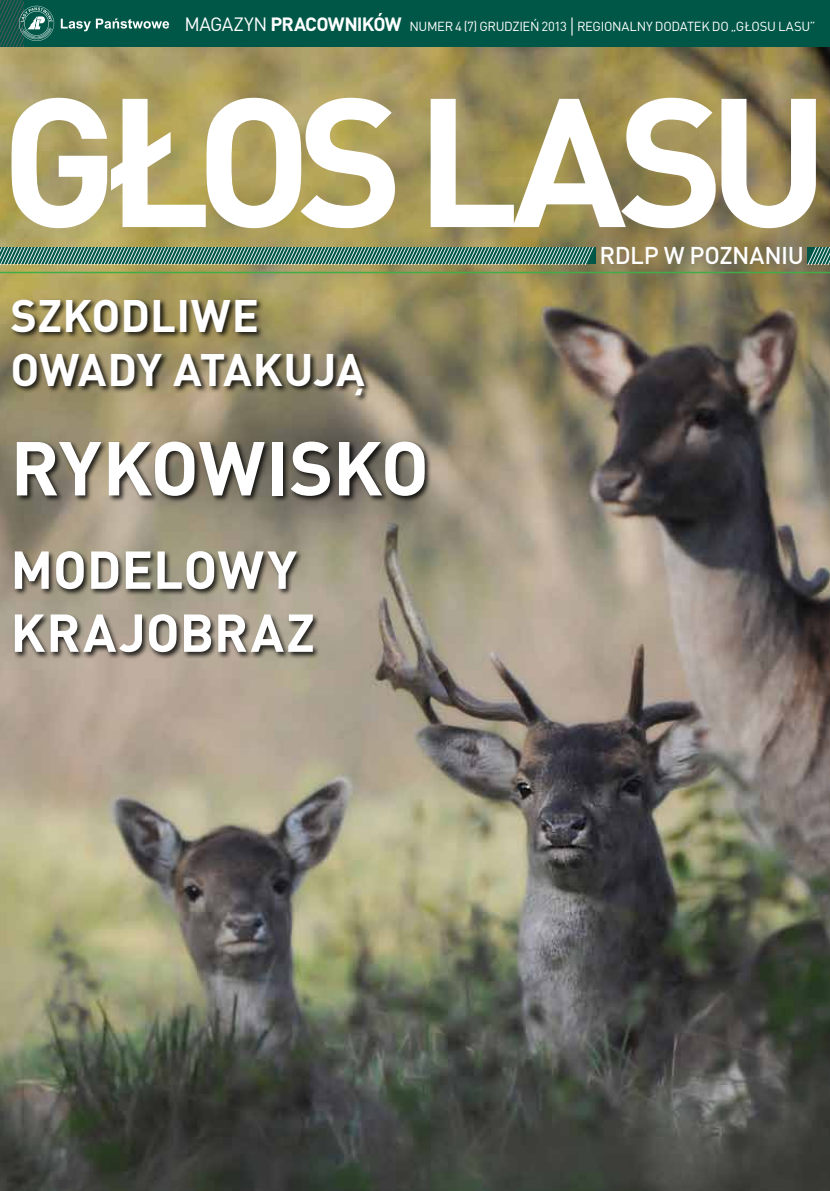
<style>
.page{position:relative;width:830px;height:1191px;background:#fff}
.page>*{position:absolute;margin:0;border:0;box-sizing:border-box;transform-origin:0 0}
.t1{font:700 180px "DIN Pro";letter-spacing:-.08em;color:#fff}
.t2{font:700 75px "DIN Pro";letter-spacing:-.005em;color:#fff}
.t3{font:700 52.5px/63px "DIN Pro";color:#fff}
.t4{font:700 45px/54px "DIN Pro";color:#fff}
.t5{font:500 24px "DIN Pro";letter-spacing:-.02em;color:#fff}
.t6{font:13.05px "DIN Pro";letter-spacing:-.025em;color:#fff}
.s1{font-size:19.05px}
.s2{font-weight:700;font-size:19.05px}
.s3{font-weight:300;font-size:21px}
</style>
<div class="page">
<img style="left:0;top:47px;width:829px;height:1144px">
<div style="left:10px;top:298px;width:361px;height:104px;background:#000;opacity:.8"></div>
<div style="left:0;top:0;width:829px;height:47px;background:#005747"></div>
<hr style="left:0;top:272px;width:829px;height:1px;background:#41ad49">
<svg style="left:0;top:0;width:54px;height:47px"></svg>
<svg style="left:61px;top:18px;width:108px;height:13px"></svg>
<svg style="left:0;top:247px;width:597px;height:17px;background:#48867a"></svg>
<svg style="left:795px;top:247px;width:34px;height:17px"></svg>
<div style="left:14px;top:550px;width:306px;height:110px;background:#000;opacity:.8"></div>
<div style="left:15px;top:440px;width:417px;height:63px;background:#000;opacity:.8"></div>
<p class="t6" style="left:184px;top:16px;width:632px"><span class="s1">MAGAZYN</span> <span class="s2">PRACOWNIKÓW</span> NUMER 4 (7) GRUDZIEŃ 2013 <span class="s3">|</span> REGIONALNY DODATEK DO „GŁOSU LASU”</p>
<h1 class="t1" style="left:1px;top:12px;width:829px">GŁOS LASU</h1>
<h3 class="t4" style="left:10px;top:283px;width:356px">SZKODLIWE<br>OWADY ATAKUJĄ</h3>
<h2 class="t2" style="left:11px;top:406px;width:420px">RYKOWISKO</h2>
<h3 class="t3" style="left:10px;top:532px;width:306px">MODELOWY<br>KRAJOBRAZ</h3>
<h3 class="t5" style="left:599px;top:236px;width:206px">RDLP W POZNANIU</h3>
</div>
